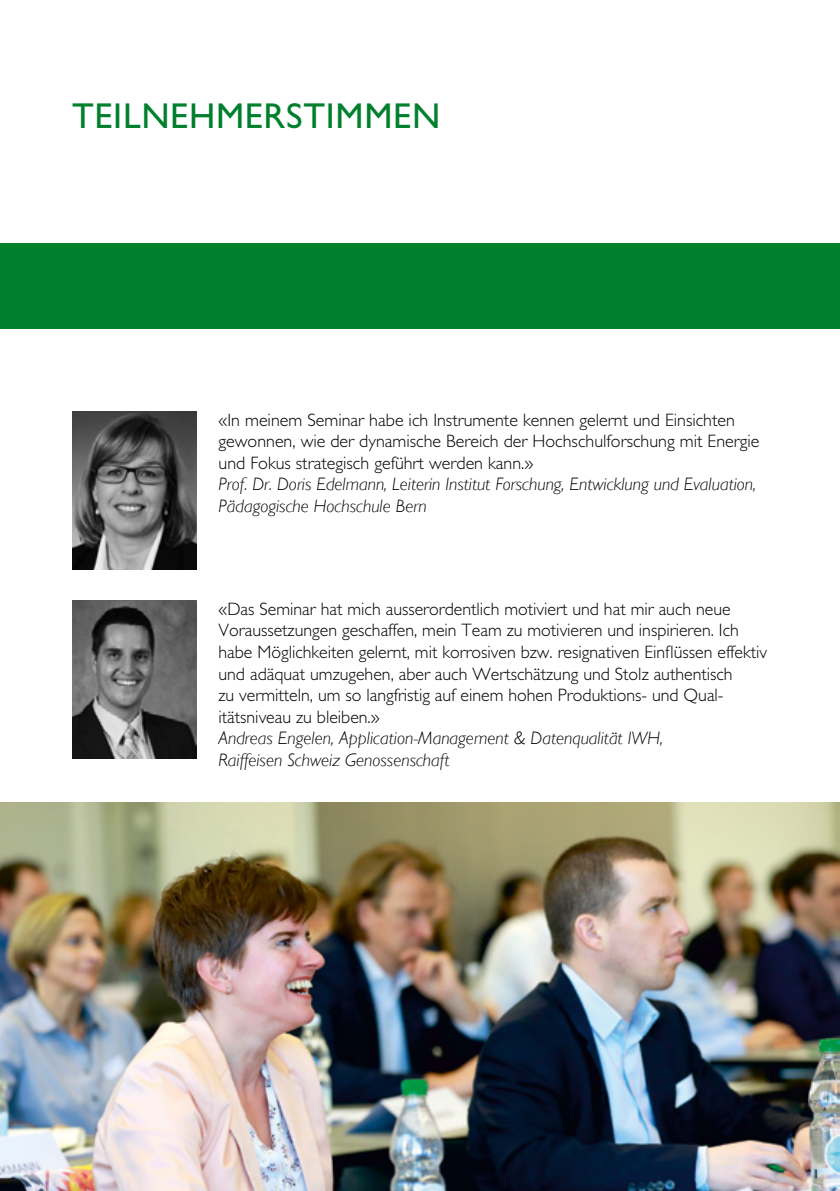
<style>
.page{position:relative;width:840px;height:1191px;background:#fff}
.page>*{position:absolute;margin:0;border:0;box-sizing:border-box;transform-origin:0 0}
.Top_Green_Titles{font:36px "Gill Alt One";letter-spacing:.02em;color:#007f2d}
.Top_Green_Titles-2{font:300 18px/21.6px "Gill Alt One";color:#000}
.Top_Green_Titles-3{font:italic 300 18px/21.6px "Gill Sans";color:#000}
</style>
<div class="page">
<div style="left:0;top:244px;width:839px;height:85px;background:#007f2d"></div>
<img style="left:0;top:802px;width:839px;height:389px">
<img style="left:72px;top:411px;width:125px;height:158px">
<img style="left:72px;top:600px;width:125px;height:158px">
<p class="Top_Green_Titles" style="left:72px;top:95px;width:369px">TEILNEHMERSTIMMEN</p>
<p class="Top_Green_Titles-2" style="left:218px;top:409px;width:542px">«In meinem Seminar habe ich Instrumente kennen gelernt und Einsichten gewonnen, wie der dynamische Bereich der Hochschulforschung mit Energie und Fokus strategisch geführt werden kann.»</p>
<p class="Top_Green_Titles-3" style="left:218px;top:473px;width:539px">Prof. Dr. Doris Edelmann, Leiterin Institut Forschung, Entwicklung und Evaluation,<br>Pädagogische Hochschule Bern</p>
<p class="Top_Green_Titles-2" style="left:218px;top:598px;width:549px">«Das Seminar hat mich ausserordentlich motiviert und hat mir auch neue Voraussetzungen geschaffen, mein Team zu motivieren und inspirieren. Ich habe Möglichkeiten gelernt, mit korrosiven bzw. resignativen Einflüssen effektiv und adäquat umzugehen, aber auch Wertschätzung und Stolz authentisch<br>zu vermitteln, um so langfristig auf einem hohen Produktions- und Qual&shy;itätsniveau zu bleiben.»</p>
<p class="Top_Green_Titles-3" style="left:218px;top:727px;width:446px">Andreas Engelen, Application-Management &amp; Datenqualität IWH,</p>
<p class="Top_Green_Titles-3" style="left:218px;top:749px;width:232px">Raiffeisen Schweiz Genossenschaft</p>
</div>
